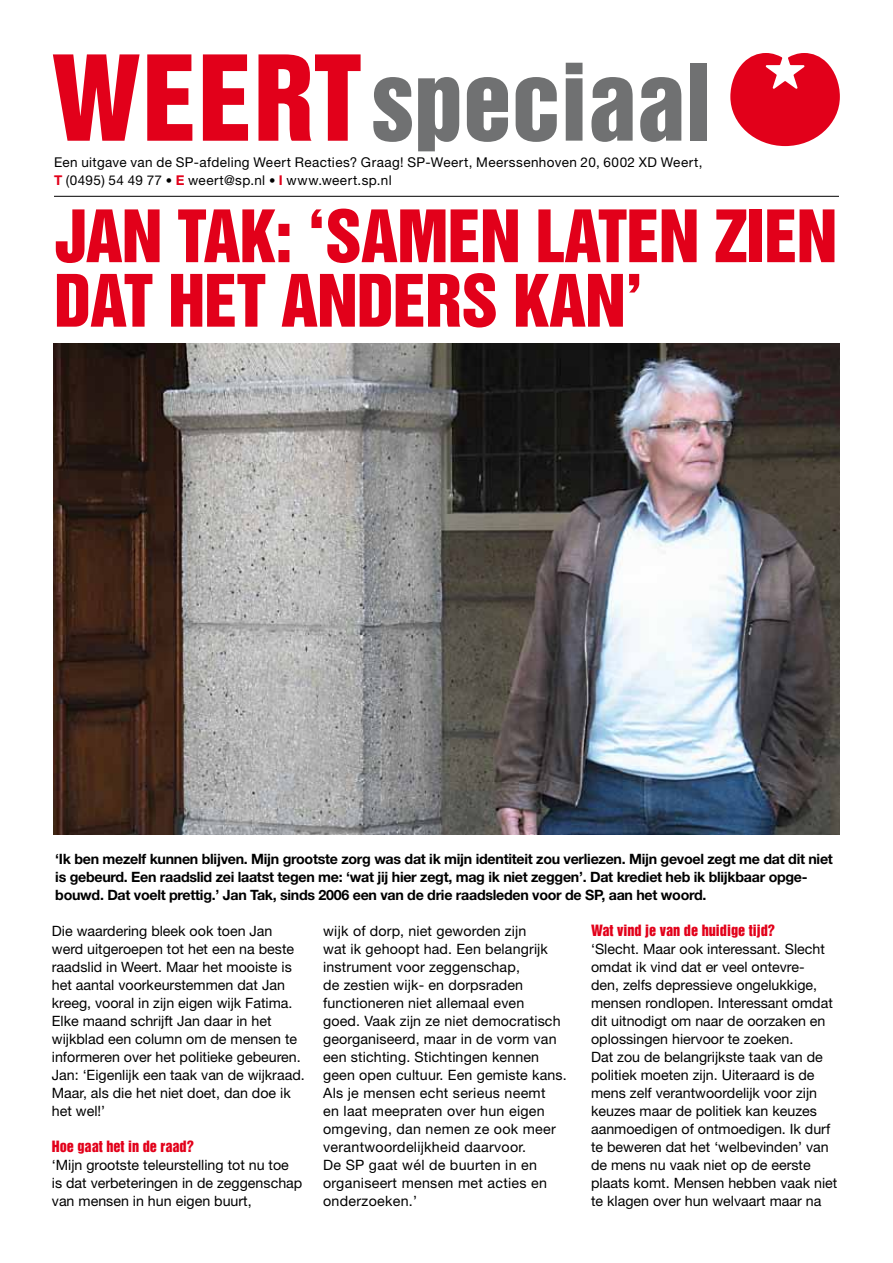
<style>
.page{position:relative;width:893px;height:1263px;background:#fff}
.page>*{position:absolute;margin:0;border:0;box-sizing:border-box;transform-origin:0 0}
.t1{font:97.5px "Helvetica Inserat LT Std";color:#707172}
.t2{font:66px/64.5px "Helvetica Inserat LT Std";letter-spacing:-.01em;color:#e2001a}
.t3{font:14.25px/18px "Helvetica Neue LT Std";color:#000}
.t4{font:700 14.25px/18px "Helvetica Neue LT Std";letter-spacing:-.02em;color:#000}
.t5{font:14.25px "Helvetica Inserat LT Std";color:#e2001a}
.t6{font:13.5px/18px "Helvetica Neue LT Std";letter-spacing:.03em;color:#000}
.s1{font-size:108px;color:#e2001a}
.s2{font-weight:700;color:#e2001a}
.s3{font-size:12.75px}
</style>
<div class="page">
<hr style="left:54px;top:196px;width:785px;height:1px;background:#000">
<svg style="left:730px;top:53px;width:110px;height:93px"></svg>
<img style="left:54px;top:343px;width:785px;height:491px">
<h1 class="t1" style="left:51px;top:44px;width:662px"><span class="s1">WEERT</span>speciaal</h1>
<p class="t6" style="left:54px;top:153px;width:650px">Een uitgave van de SP-afdeling Weert Reacties? Graag! SP-Weert, Meerssenhoven 20, 6002 XD Weert,<br><span class="s2">T</span> (0495) 54 49 77 <span class="s3">•</span> <span class="s2">E</span> weert@sp.nl <span class="s3">•</span> <span class="s2">I</span> www.weert.sp.nl</p>
<h2 class="t2" style="left:54px;top:205px;width:777px">Jan Tak: ‘Samen laten zien dat het anders kan’</h2>
<p class="t4" style="left:55px;top:850px;width:779px">‘Ik ben mezelf kunnen blijven. Mijn grootste zorg was dat ik mijn identiteit zou verliezen. Mijn gevoel zegt me dat dit niet is gebeurd. Een raadslid zei laatst tegen me: ‘wat jij hier zegt, mag ik niet zeggen’. Dat krediet heb ik blijkbaar opge&shy;bouwd. Dat voelt prettig.’ Jan Tak, sinds 2006 een van de drie raadsleden voor de SP, aan het woord.</p>
<p class="t3" style="left:52px;top:922px;width:254px">Die waardering bleek ook toen Jan werd uitgeroepen tot het een na beste raadslid in Weert. Maar het mooiste is het aantal voorkeurstemmen dat Jan kreeg, vooral in zijn eigen wijk Fatima.<br>Elke maand schrijft Jan daar in het wijkblad een column om de mensen te informeren over het politieke gebeuren.<br>Jan: ‘Eigenlijk een taak van de wijkraad.<br>Maar, als die het niet doet, dan doe ik het wel!’</p>
<p class="t5" style="left:52px;top:1138px;width:143px">Hoe gaat het in de raad?</p>
<p class="t3" style="left:52px;top:1156px;width:252px">‘Mijn grootste teleurstelling tot nu toe is dat verbeteringen in de zeggenschap van mensen in hun eigen buurt,</p>
<p class="t3" style="left:323px;top:922px;width:245px">wijk of dorp, niet geworden zijn<br>wat ik gehoopt had. Een belangrijk instrument voor zeggenschap,<br>de zestien wijk- en dorpsraden functioneren niet allemaal even<br>goed. Vaak zijn ze niet democratisch georganiseerd, maar in de vorm van een stichting. Stichtingen kennen geen open cultuur. Een gemiste kans.<br>Als je mensen echt serieus neemt<br>en laat meepraten over hun eigen omgeving, dan nemen ze ook meer verantwoordelijkheid daarvoor.<br>De SP gaat wél de buurten in en organiseert mensen met acties en onderzoeken.’</p>
<p class="t5" style="left:591px;top:922px;width:185px">Wat vind je van de huidige tijd?</p>
<p class="t3" style="left:591px;top:940px;width:248px">‘Slecht. Maar ook interessant. Slecht omdat ik vind dat er veel ontevre-<br>den, zelfs depressieve ongelukkige, mensen rondlopen. Interessant omdat dit uitnodigt om naar de oorzaken en oplossingen hiervoor te zoeken.<br>Dat zou de belangrijkste taak van de politiek moeten zijn. Uiteraard is de mens zelf verantwoordelijk voor zijn keuzes maar de politiek kan keuzes aanmoedigen of ontmoedigen. Ik durf te beweren dat het ‘welbevinden’ van de mens nu vaak niet op de eerste plaats komt. Mensen hebben vaak niet te klagen over hun welvaart maar na</p>
</div>
